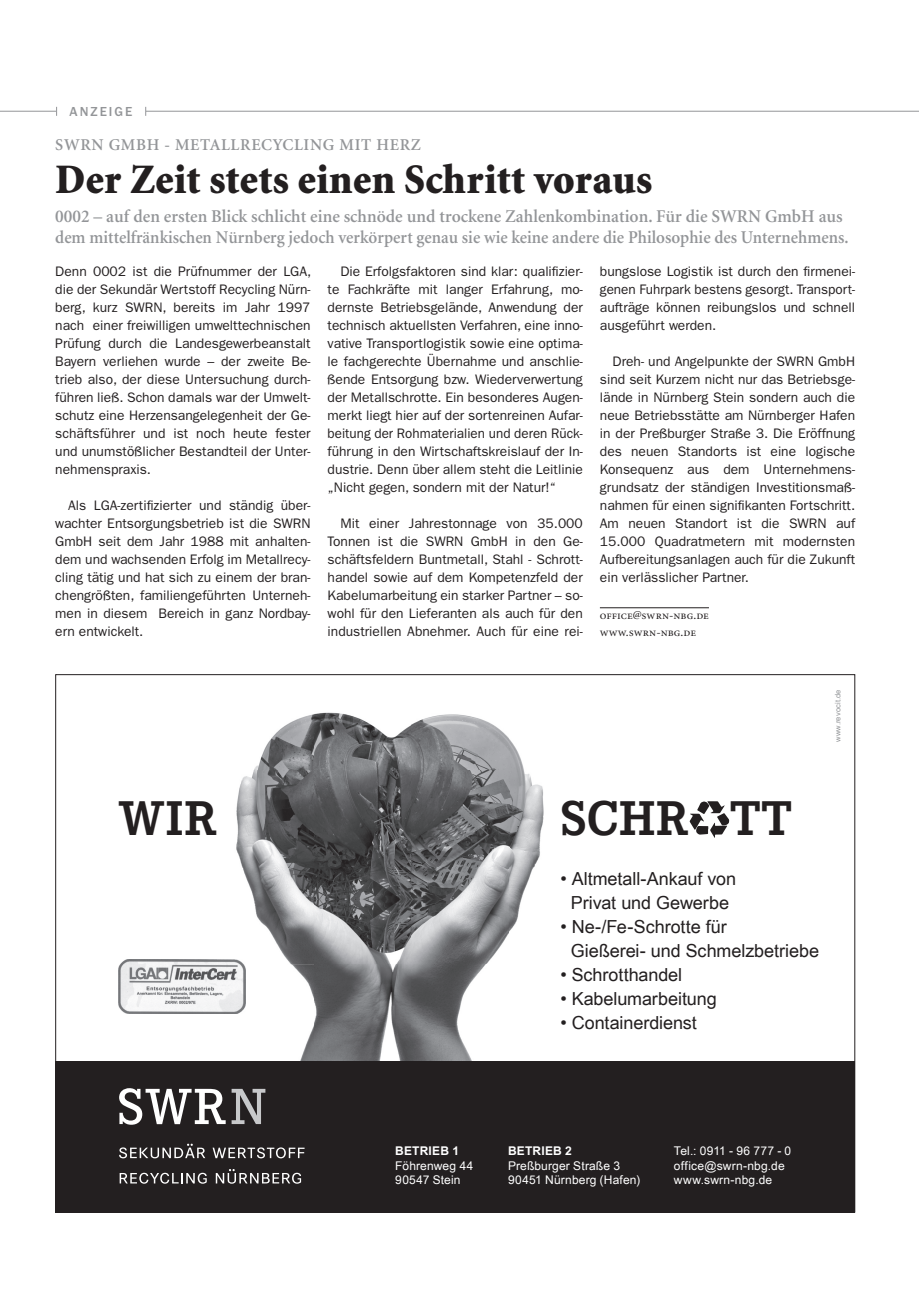
<style>
.page{position:relative;width:919px;height:1289px;background:#fff}
.page>*{position:absolute;margin:0;border:0;box-sizing:border-box;transform-origin:0 0}
.t1{font:700 48px "Corporate E Expert BQ";letter-spacing:.02em;color:#231f20}
.t2{font:900 42px "Minion";letter-spacing:.01em;color:#231f20}
.t3{font:600 18px/21px "Minion";color:#939598}
.t4{font:18px/24px "Arial";letter-spacing:-.005em;color:#231f20;text-align:center}
.t5{font:600 16.5px "Minion";letter-spacing:.04em;color:#939598}
.t6{font:13.8px/18px "Franklin Gothic";color:#231f20;text-align:justify}
.t7{font:500 13.5px "Franklin Gothic";letter-spacing:.15em;color:#939598}
.t8{font:12px/14.4px "Arial";letter-spacing:.015em;color:#fff}
.t9{font:12px/16.2px "Minion Regular SC";color:#231f20}
.t10{font:700 12px "Arial";letter-spacing:.015em;color:#fff}
.t11{font:7.5px "Arial";letter-spacing:.025em;color:#939598}
</style>
<div class="page">
<hr style="left:0;top:111px;width:918px;height:1px;background:#939598">
<div style="left:56px;top:106px;width:90px;height:10px;background:#fff"></div>
<hr style="left:600px;top:607px;width:109px;height:1px;background:#231f20">
<img style="left:217px;top:712px;width:327px;height:349px">
<div style="left:55px;top:1061px;width:800px;height:151px;background:#231f20"></div>
<svg style="left:689px;top:801px;width:40px;height:37px"></svg>
<svg style="left:119px;top:1088px;width:146px;height:36px"></svg>
<svg style="left:119px;top:1143px;width:86px;height:15px"></svg>
<svg style="left:212px;top:1147px;width:92px;height:11px"></svg>
<svg style="left:120px;top:1172px;width:87px;height:11px"></svg>
<svg style="left:216px;top:1169px;width:85px;height:14px"></svg>
<img style="left:119px;top:959px;width:126px;height:54px">
<p class="t7" style="left:69px;top:104px;width:65px">ANZEIGE</p>
<p class="t5" style="left:55px;top:136px;width:367px">SWRN GmbH - Metallrecycling mit Herz</p>
<h2 class="t2" style="left:55px;top:158px;width:598px">Der Zeit stets einen Schritt voraus</h2>
<h3 class="t3" style="left:55px;top:206px;width:794px">0002 – auf den ersten Blick schlicht eine schnöde und trockene Zahlenkombination. Für die SWRN GmbH aus dem mittelfränkischen Nürnberg jedoch verkörpert genau sie wie keine andere die Philosophie des Unternehmens.</h3>
<p class="t6" style="left:55px;top:262px;width:257px">Denn 0002 ist die Prüfnummer der LGA, die der Sekundär Wertstoff Recycling Nürn&shy;berg, kurz SWRN, bereits im Jahr 1997 nach einer freiwilligen umwelttechnischen Prüfung durch die Landesgewerbeanstalt Bayern verliehen wurde – der zweite Be&shy;trieb also, der diese Untersuchung durch&shy;führen ließ. Schon damals war der Umwelt&shy;schutz eine Herzensangelegenheit der Ge&shy;schäftsführer und ist noch heute fester und unumstößlicher Bestandteil der Unter&shy;nehmenspraxis.</p>
<p class="t6" style="left:55px;top:496px;width:257px;text-indent:13px">Als LGA-zertifizierter und ständig über&shy;wachter Entsorgungsbetrieb ist die SWRN GmbH seit dem Jahr 1988 mit anhalten&shy;dem und wachsenden Erfolg im Metallrecy&shy;cling tätig und hat sich zu einem der bran&shy;chengrößten, familiengeführten Unterneh&shy;men in diesem Bereich in ganz Nordbay&shy;ern entwickelt.</p>
<p class="t6" style="left:327px;top:262px;width:257px;text-indent:13px">Die Erfolgsfaktoren sind klar: qualifizier&shy;te Fachkräfte mit langer Erfahrung, mo&shy;dernste Betriebsgelände, Anwendung der technisch aktuellsten Verfahren, eine inno&shy;vative Transportlogistik sowie eine optima&shy;le fachgerechte Übernahme und anschlie&shy;ßende Entsorgung bzw. Wiederverwertung der Metallschrotte. Ein besonderes Augen&shy;merkt liegt hier auf der sortenreinen Aufar&shy;beitung der Rohmaterialien und deren Rück&shy;führung in den Wirtschaftskreislauf der In&shy;dustrie. Denn über allem steht die Leitlinie „Nicht gegen, sondern mit der Natur!“</p>
<p class="t6" style="left:327px;top:514px;width:257px;text-indent:13px">Mit einer Jahrestonnage von 35.000<br>Tonnen ist die SWRN GmbH in den Ge&shy;schäftsfeldern Buntmetall, Stahl - Schrott&shy;handel sowie auf dem Kompetenzfeld der Kabelumarbeitung ein starker Partner – so&shy;wohl für den Lieferanten als auch für den industriellen Abnehmer. Auch für eine rei-</p>
<p class="t6" style="left:600px;top:262px;width:257px">bungslose Logistik ist durch den firmenei&shy;genen Fuhrpark bestens gesorgt. Transport&shy;aufträge können reibungslos und schnell ausgeführt werden.</p>
<p class="t6" style="left:600px;top:352px;width:257px;text-indent:13px">Dreh- und Angelpunkte der SWRN GmbH sind seit Kurzem nicht nur das Betriebsge&shy;lände in Nürnberg Stein sondern auch die neue Betriebsstätte am Nürnberger Hafen in der Preßburger Straße 3. Die Eröffnung des neuen Standorts ist eine logische Konsequenz aus dem Unternehmens&shy;grundsatz der ständigen Investitionsmaß&shy;nahmen für einen signifikanten Fortschritt.<br>Am neuen Standort ist die SWRN auf 15.000 Quadratmetern mit modernsten Aufbereitungsanlagen auch für die Zukunft ein verlässlicher Partner.</p>
<p class="t9" style="left:600px;top:608px;width:111px">office@swrn-nbg.de www.swrn-nbg.de</p>
<p class="t11" style="left:833px;top:742px;width:54px;rotate:-90deg">www.revocit.de</p>
<h1 class="t1" style="left:119px;top:789px;width:99px">WIR</h1>
<h1 class="t1" style="left:561px;top:789px;width:232px">SCHR TT</h1>
<h3 class="t4" style="left:560px;top:866px;width:177px">• Altmetall-Ankauf von<br>Privat und Gewerbe</h3>
<h3 class="t4" style="left:571px;top:914px;width:250px;text-align:left;text-indent:-10px">• Ne-/Fe-Schrotte für<br>Gießerei- und Schmelzbetriebe</h3>
<h3 class="t4" style="left:560px;top:962px;width:123px">• Schrotthandel</h3>
<h3 class="t4" style="left:560px;top:986px;width:158px">• Kabelumarbeitung</h3>
<h3 class="t4" style="left:560px;top:1010px;width:138px">• Containerdienst</h3>
<p class="t10" style="left:395px;top:1143px;width:65px">BETRIEB 1</p>
<p class="t8" style="left:395px;top:1158px;width:79px">Föhrenweg 44<br>90547 Stein</p>
<p class="t10" style="left:508px;top:1143px;width:65px">BETRIEB 2</p>
<p class="t8" style="left:508px;top:1158px;width:133px">Preßburger Straße 3<br>90451 Nürnberg (Hafen)</p>
<p class="t8" style="left:674px;top:1143px;width:119px">Tel.: 0911 - 96 777 - 0 office@swrn-nbg.de www.swrn-nbg.de</p>
</div>
